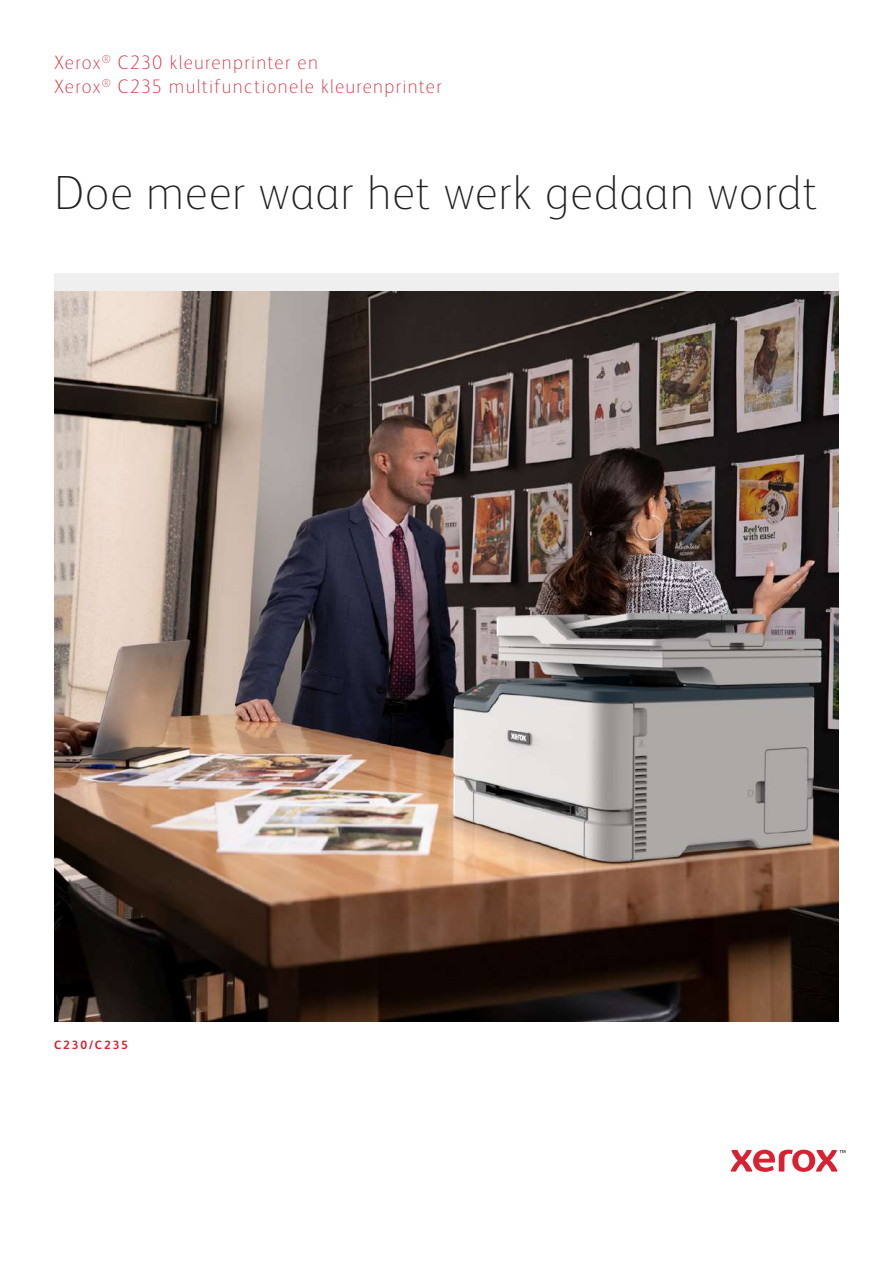
<style>
.page{position:relative;width:893px;height:1263px;background:#fff}
.page>*{position:absolute;margin:0;border:0;box-sizing:border-box;transform-origin:0 0}
.t1{font:100 48px "Xerox Sans";letter-spacing:.02em;color:#231f20}
.t2{font:100 19.5px/24px "Xerox Sans";letter-spacing:.065em;color:#db1e30}
.t3{font:700 12px "Xerox Sans";letter-spacing:.16em;color:#db1e30}
</style>
<div class="page">
<svg style="left:731px;top:1149px;width:114px;height:23px"></svg>
<div style="left:55px;top:273px;width:784px;height:749px;background:#efeff0"></div>
<img style="left:55px;top:291px;width:784px;height:731px">
<p class="t2" style="left:54px;top:49px;width:389px">Xerox<sup>®</sup> C230 kleurenprinter en<br>Xerox<sup>®</sup> C235 multifunctionele kleurenprinter</p>
<h1 class="t1" style="left:54px;top:161px;width:765px">Doe meer waar het werk gedaan wordt</h1>
<p class="t3" style="left:54px;top:1037px;width:75px">C230/C235</p>
</div>
